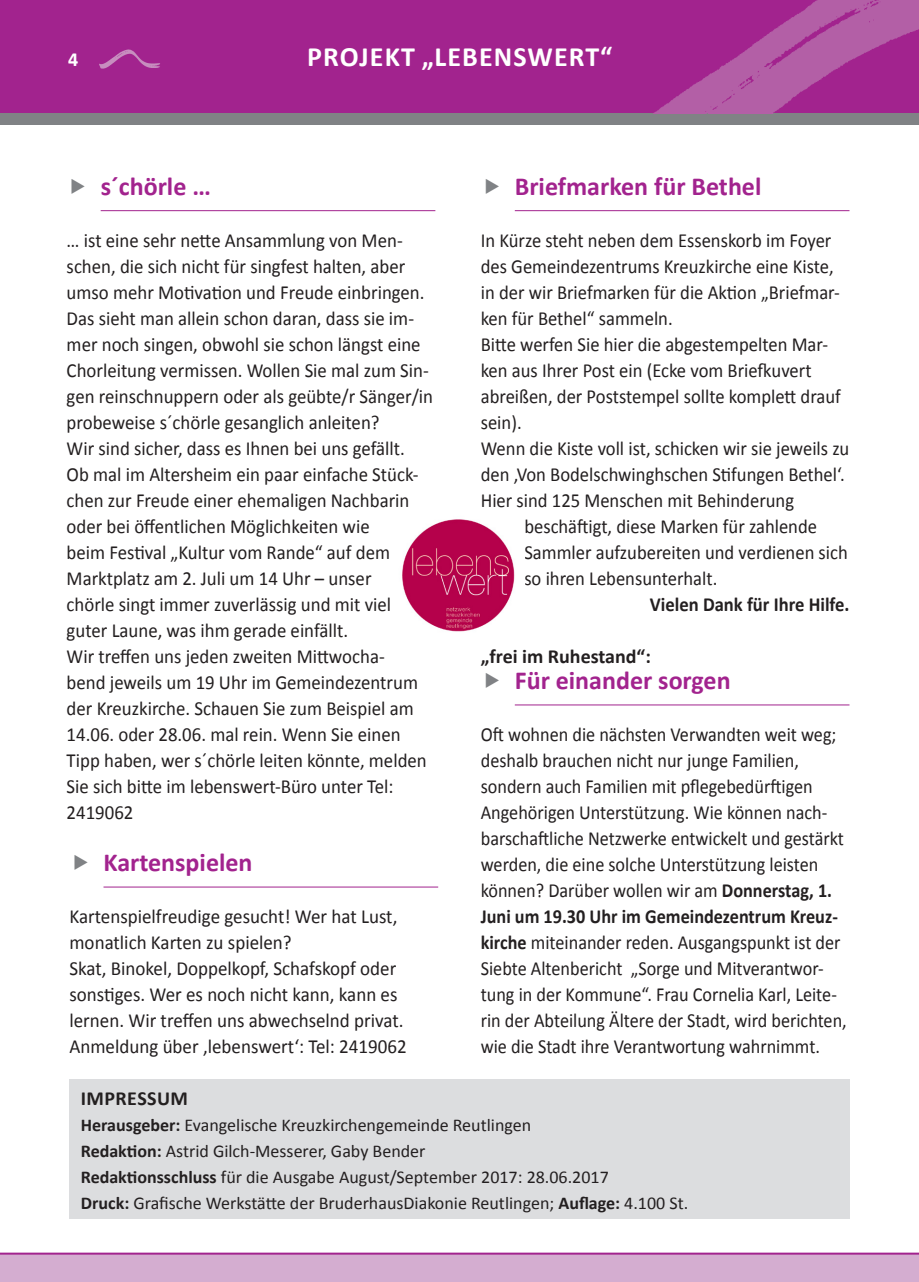
<style>
.page{position:relative;width:919px;height:1282px;background:#fff}
.page>*{position:absolute;margin:0;border:0;box-sizing:border-box;transform-origin:0 0}
.Headline{font:700 28px "Calibri";letter-spacing:.04em;color:#fff}
.t1{font:700 26px "Calibri";color:#a2238e}
.Grundtext{font:20px/26px "Calibri";color:#231f20;scale:.94 1}
.Grundtext-2{font:20px/26px "Calibri";color:#231f20;scale:.91 1}
.Grundtext-3{font:20px/26px "Calibri";color:#231f20;scale:.93 1}
.Grundtext-4{font:20px/26px "Calibri";color:#231f20;scale:.95 1}
.Grundtext-5{font:700 20px "Calibri";color:#231f20;scale:.93 1}
.Grundtext-6{font:700 20px "Calibri";color:#231f20}
.Grundtext-7{font:700 20px "Calibri";letter-spacing:.02em;color:#231f20}
.t2{font:700 20px "Calibri";color:#fff}
.Grundtext-8{font:18px "Calibri";color:#231f20}
.s1{font-weight:700}
</style>
<div class="page">
<div style="left:0;top:0;width:918px;height:113px;background:#a2238e"></div>
<div style="left:0;top:113px;width:918px;height:12px;background:#808285"></div>
<img style="left:654px;top:0;width:264px;height:113px">
<img style="left:99px;top:49px;width:61px;height:20px">
<div style="left:0;top:1253px;width:918px;height:28px;background:#d4add0"></div>
<hr style="left:0;top:1252px;width:918px;height:2px;background:#a2238e">
<hr style="left:103px;top:886px;width:335px;height:1px;background:#a2238e">
<hr style="left:514px;top:704px;width:335px;height:1px;background:#a2238e">
<hr style="left:514px;top:210px;width:335px;height:1px;background:#a2238e">
<hr style="left:101px;top:210px;width:334px;height:1px;background:#a2238e">
<img style="left:402px;top:519px;width:113px;height:113px">
<div style="left:69px;top:1078px;width:780px;height:139px;background:#dcdddf"></div>
<p class="t2" style="left:68px;top:47px;width:12px">4</p>
<p class="Headline" style="left:307px;top:40px;width:306px">PROJEKT „LEBENSWERT“</p>
<p class="t1" style="left:101px;top:170px;width:112px">s´chörle …</p>
<p class="Grundtext" style="left:67px;top:226px;width:382px">… ist eine sehr nette Ansammlung von Men&shy;schen, die sich nicht für singfest halten, aber umso mehr Motivation und Freude einbringen.</p>
<p class="Grundtext" style="left:67px;top:304px;width:391px">Das sieht man allein schon daran, dass sie im&shy;mer noch singen, obwohl sie schon längst eine Chorleitung vermissen. Wollen Sie mal zum Sin&shy;gen reinschnuppern oder als geübte/r Sänger/in probeweise s´chörle gesanglich anleiten?</p>
<p class="Grundtext" style="left:67px;top:434px;width:361px">Wir sind sicher, dass es Ihnen bei uns gefällt.</p>
<p class="Grundtext" style="left:67px;top:460px;width:376px">Ob mal im Altersheim ein paar einfache Stück&shy;chen zur Freude einer ehemaligen Nachbarin oder bei öffentlichen Möglichkeiten wie<br>beim Festival „Kultur vom Rande“ auf dem Marktplatz am 2. Juli um 14 Uhr – unser chörle singt immer zuverlässig und mit viel guter Laune, was ihm gerade einfällt.</p>
<p class="Grundtext" style="left:67px;top:642px;width:384px">Wir treffen uns jeden zweiten Mittwocha&shy;bend jeweils um 19 Uhr im Gemeindezentrum der Kreuzkirche. Schauen Sie zum Beispiel am 14.06. oder 28.06. mal rein. Wenn Sie einen Tipp haben, wer s´chörle leiten könnte, melden Sie sich bitte im lebenswert-Büro unter Tel:<br>2419062</p>
<p class="t1" style="left:103px;top:846px;width:150px">Kartenspielen</p>
<p class="Grundtext-4" style="left:69px;top:902px;width:347px">Kartenspielfreudige gesucht! Wer hat Lust, monatlich Karten zu spielen?</p>
<p class="Grundtext-4" style="left:69px;top:954px;width:356px">Skat, Binokel, Doppelkopf, Schafskopf oder sonstiges. Wer es noch nicht kann, kann es lernen. Wir treffen uns abwechselnd privat.<br>Anmeldung über ‚lebenswert‘: Tel: 2419062</p>
<p class="t1" style="left:514px;top:170px;width:248px">Briefmarken für Bethel</p>
<p class="Grundtext-3" style="left:480px;top:226px;width:387px">In Kürze steht neben dem Essenskorb im Foyer des Gemeindezentrums Kreuzkirche eine Kiste, in der wir Briefmarken für die Aktion „Briefmar&shy;ken für Bethel“ sammeln.</p>
<p class="Grundtext-3" style="left:480px;top:330px;width:388px">Bitte werfen Sie hier die abgestempelten Mar&shy;ken aus Ihrer Post ein (Ecke vom Briefkuvert abreißen, der Poststempel sollte komplett drauf sein).</p>
<p class="Grundtext-3" style="left:480px;top:434px;width:398px">Wenn die Kiste voll ist, schicken wir sie jeweils zu den ‚Von Bodelschwinghschen Stifungen Bethel‘.</p>
<p class="Grundtext-3" style="left:524px;top:486px;width:349px;text-indent:-44px">Hier sind 125 Menschen mit Behinderung beschäftigt, diese Marken für zahlende Sammler aufzubereiten und verdienen sich so ihren Lebensunterhalt.</p>
<p class="Grundtext-5" style="left:650px;top:591px;width:216px">Vielen Dank für Ihre Hilfe.</p>
<p class="Grundtext-6" style="left:480px;top:643px;width:171px">„frei im Ruhestand“:</p>
<p class="t1" style="left:514px;top:664px;width:217px">Für einander sorgen</p>
<p class="Grundtext-2" style="left:480px;top:720px;width:404px">Oft wohnen die nächsten Verwandten weit weg; deshalb brauchen nicht nur junge Familien, sondern auch Familien mit pflegebedürftigen Angehörigen Unterstützung. Wie können nach&shy;barschaftliche Netzwerke entwickelt und gestärkt werden, die eine solche Unterstützung leisten können? Darüber wollen wir am <span class="s1">Donnerstag, 1.<br>Juni um 19.30 Uhr im Gemeindezentrum Kreuz&shy;kirche</span> miteinander reden. Ausgangspunkt ist der Siebte Altenbericht „Sorge und Mitverantwor&shy;tung in der Kommune“. Frau Cornelia Karl, Leite&shy;rin der Abteilung Ältere der Stadt, wird berichten, wie die Stadt ihre Verantwortung wahrnimmt.</p>
<p class="Grundtext-7" style="left:81px;top:1085px;width:109px">IMPRESSUM</p>
<p class="Grundtext-8" style="left:81px;top:1113px;width:452px"><span class="s1">Herausgeber:</span> Evangelische Kreuzkirchengemeinde Reutlingen</p>
<p class="Grundtext-8" style="left:81px;top:1139px;width:346px"><span class="s1">Redaktion:</span> Astrid Gilch-Messerer, Gaby Bender</p>
<p class="Grundtext-8" style="left:81px;top:1165px;width:529px"><span class="s1">Redaktionsschluss</span> für die Ausgabe August/September 2017: 28.06.2017</p>
<p class="Grundtext-8" style="left:81px;top:1191px;width:609px"><span class="s1">Druck:</span> Grafische Werkstätte der BruderhausDiakonie Reutlingen; <span class="s1">Auflage:</span> 4.100 St.</p>
</div>
